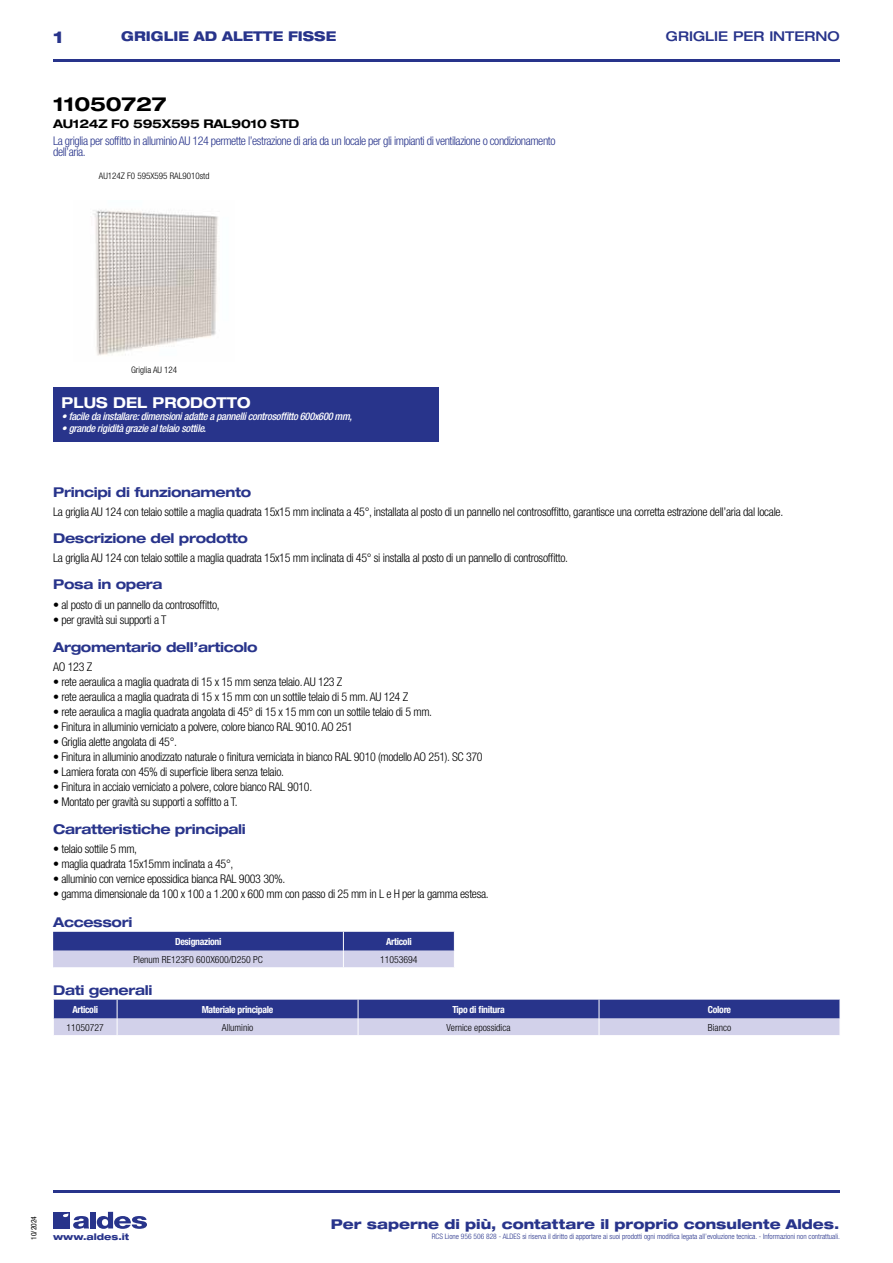
<style>
.page{position:relative;width:893px;height:1263px;background:#fff}
.page>*{position:absolute;margin:0;border:0;box-sizing:border-box;transform-origin:0 0}
.t1{font:700 expanded 19.5px "Helvetica Neue LT Std";letter-spacing:-.01em;color:#000}
.t2{font:800 expanded 16.5px "Helvetica Neue LT Std";color:#28348b}
.t3{font:700 expanded 15px "Helvetica Neue LT Std";color:#fff;scale:.95 1}
.t4{font:700 expanded 13.5px "Helvetica Neue LT Std";letter-spacing:-.025em;color:#28348b}
.t5{font:800 expanded 13.5px "Helvetica Neue LT Std";color:#28348b}
.t6{font:800 expanded 13.5px "Helvetica Neue LT Std";color:#28348b;scale:.95 1}
.t7{font:500 expanded 13.5px "Helvetica Neue LT Std";color:#28348b}
.t8{font:300 condensed 12px "Helvetica Neue LT Std";letter-spacing:-.025em;color:#000}
.t9{font:300 condensed 12px/10.5px "Helvetica Neue LT Std";letter-spacing:-.035em;color:#28348b}
.t10{font:700 expanded 12px "Helvetica Neue LT Std";letter-spacing:-.025em;color:#000}
.t11{font:italic 500 condensed 10.5px "Helvetica Neue LT Std";letter-spacing:-.03em;color:#fff}
.t12{font:300 condensed 9.75px "Helvetica Neue";color:#000}
.t13{font:700 condensed 9.75px "Helvetica Neue LT Std";letter-spacing:-.03em;color:#fff}
.t14{font:300 condensed 9px "Helvetica Neue LT Std";color:#000}
.t15{font:800 expanded 9px "Helvetica Neue LT Std";color:#28348b}
.t16{font:300 condensed 7.5px "Helvetica Neue LT Std";color:#28348b}
.t17{font:condensed 7.5px "Helvetica Neue LT Std";color:#000}
</style>
<div class="page">
<div style="left:53px;top:1212px;width:17px;height:16px;background:#28348b"></div>
<div style="left:90px;top:1212px;width:6px;height:16px;background:#28348b"></div>
<svg style="left:97px;top:1212px;width:50px;height:17px"></svg>
<svg style="left:63px;top:1213px;width:26px;height:16px"></svg>
<hr style="left:53px;top:59px;width:787px;height:2px;background:#28348b">
<img style="left:93px;top:210px;width:125px;height:146px">
<div style="left:53px;top:387px;width:386px;height:54px;background:#28348b"></div>
<svg style="left:53px;top:932px;width:402px;height:35px;background:#787eb7"></svg>
<hr style="left:53px;top:1190px;width:787px;height:2px;background:#28348b">
<svg style="left:53px;top:1000px;width:787px;height:35px;background:#797fb8"></svg>
<h2 class="t2" style="left:53px;top:26px;width:12px">1</h2>
<p class="t6" style="left:121px;top:28px;width:228px">GRIGLIE AD ALETTE FISSE</p>
<p class="t7" style="left:666px;top:28px;width:176px">GRIGLIE PER INTERNO</p>
<h1 class="t1" style="left:53px;top:92px;width:115px">11050727</h1>
<p class="t10" style="left:53px;top:116px;width:248px">AU124Z F0 595X595 RAL9010 STD</p>
<p class="t9" style="left:53px;top:136px;width:504px">La griglia per soffitto in alluminio AU 124 permette l’estrazione di aria da un locale per gli impianti di ventilazione o condizionamento dell’aria.</p>
<p class="t14" style="left:99px;top:170px;width:112px">AU124Z F0 595X595 RAL9010std</p>
<p class="t14" style="left:131px;top:365px;width:48px">Griglia AU 124</p>
<p class="t3" style="left:62px;top:393px;width:200px">PLUS DEL PRODOTTO</p>
<p class="t11" style="left:62px;top:410px;width:292px">• facile da installare: dimensioni adatte a pannelli controsoffitto 600x600 mm,</p>
<p class="t11" style="left:62px;top:422px;width:146px">• grande rigidità grazie al telaio sottile.</p>
<p class="t4" style="left:53px;top:484px;width:200px">Principi di funzionamento</p>
<p class="t4" style="left:53px;top:530px;width:196px">Descrizione del prodotto</p>
<p class="t4" style="left:53px;top:576px;width:111px">Posa in opera</p>
<p class="t8" style="left:53px;top:505px;width:732px">La griglia AU 124 con telaio sottile a maglia quadrata 15x15 mm inclinata a 45°, installata al posto di un pannello nel controsoffitto, garantisce una corretta estrazione dell’aria dal locale.</p>
<p class="t8" style="left:53px;top:551px;width:516px">La griglia AU 124 con telaio sottile a maglia quadrata 15x15 mm inclinata di 45° si installa al posto di un pannello di controsoffitto.</p>
<p class="t8" style="left:53px;top:597px;width:168px">• al posto di un pannello da controsoffitto,</p>
<p class="t8" style="left:53px;top:612px;width:115px">• per gravità sui supporti a T</p>
<p class="t4" style="left:53px;top:639px;width:206px">Argomentario dell’articolo</p>
<p class="t8" style="left:53px;top:660px;width:41px">AO 123 Z</p>
<p class="t8" style="left:53px;top:675px;width:291px">• rete aeraulica a maglia quadrata di 15 x 15 mm senza telaio. AU 123 Z</p>
<p class="t8" style="left:53px;top:690px;width:357px">• rete aeraulica a maglia quadrata di 15 x 15 mm con un sottile telaio di 5 mm. AU 124 Z</p>
<p class="t8" style="left:53px;top:705px;width:381px">• rete aeraulica a maglia quadrata angolata di 45° di 15 x 15 mm con un sottile telaio di 5 mm.</p>
<p class="t8" style="left:53px;top:720px;width:301px">• Finitura in alluminio verniciato a polvere, colore bianco RAL 9010. AO 251</p>
<p class="t8" style="left:53px;top:735px;width:125px">• Griglia alette angolata di 45°.</p>
<p class="t8" style="left:53px;top:750px;width:431px">• Finitura in alluminio anodizzato naturale o finitura verniciata in bianco RAL 9010 (modello AO 251). SC 370</p>
<p class="t8" style="left:53px;top:765px;width:232px">• Lamiera forata con 45% di superficie libera senza telaio.</p>
<p class="t8" style="left:53px;top:780px;width:261px">• Finitura in acciaio verniciato a polvere, colore bianco RAL 9010.</p>
<p class="t8" style="left:53px;top:795px;width:186px">• Montato per gravità su supporti a soffitto a T.</p>
<p class="t4" style="left:53px;top:821px;width:194px">Caratteristiche principali</p>
<p class="t8" style="left:53px;top:842px;width:86px">• telaio sottile 5 mm,</p>
<p class="t8" style="left:53px;top:857px;width:182px">• maglia quadrata 15x15mm inclinata a 45°,</p>
<p class="t8" style="left:53px;top:872px;width:234px">• alluminio con vernice epossidica bianca RAL 9003 30%.</p>
<p class="t8" style="left:53px;top:887px;width:437px">• gamma dimensionale da 100 x 100 a 1.200 x 600 mm con passo di 25 mm in L e H per la gamma estesa.</p>
<p class="t4" style="left:53px;top:914px;width:81px">Accessori</p>
<p class="t13" style="left:175px;top:935px;width:48px">Designazioni</p>
<p class="t13" style="left:386px;top:935px;width:27px">Articoli</p>
<p class="t12" style="left:134px;top:954px;width:131px">Plenum RE123F0 600X600/D250 PC</p>
<p class="t12" style="left:380px;top:954px;width:39px">11053694</p>
<p class="t4" style="left:53px;top:982px;width:101px">Dati generali</p>
<p class="t13" style="left:72px;top:1003px;width:27px">Articoli</p>
<p class="t13" style="left:202px;top:1003px;width:73px">Materiale principale</p>
<p class="t13" style="left:452px;top:1003px;width:54px">Tipo di finitura</p>
<p class="t13" style="left:708px;top:1003px;width:25px">Colore</p>
<p class="t12" style="left:66px;top:1022px;width:39px">11050727</p>
<p class="t12" style="left:222px;top:1022px;width:33px">Alluminio</p>
<p class="t12" style="left:446px;top:1022px;width:66px">Vernice epossidica</p>
<p class="t12" style="left:708px;top:1022px;width:25px">Bianco</p>
<p class="t17" style="left:29px;top:1240px;width:25px;rotate:-90deg">10/2024</p>
<p class="t5" style="left:331px;top:1215px;width:510px">Per saperne di più, contattare il proprio consulente Aldes.</p>
<p class="t15" style="left:53px;top:1231px;width:78px">www.aldes.it</p>
<p class="t16" style="left:432px;top:1232px;width:410px">RCS Lione 956 506 828 - ALDES si riserva il diritto di apportare ai suoi prodotti ogni modifica legata all’evoluzione tecnica. - Informazioni non contrattuali.</p>
</div>
